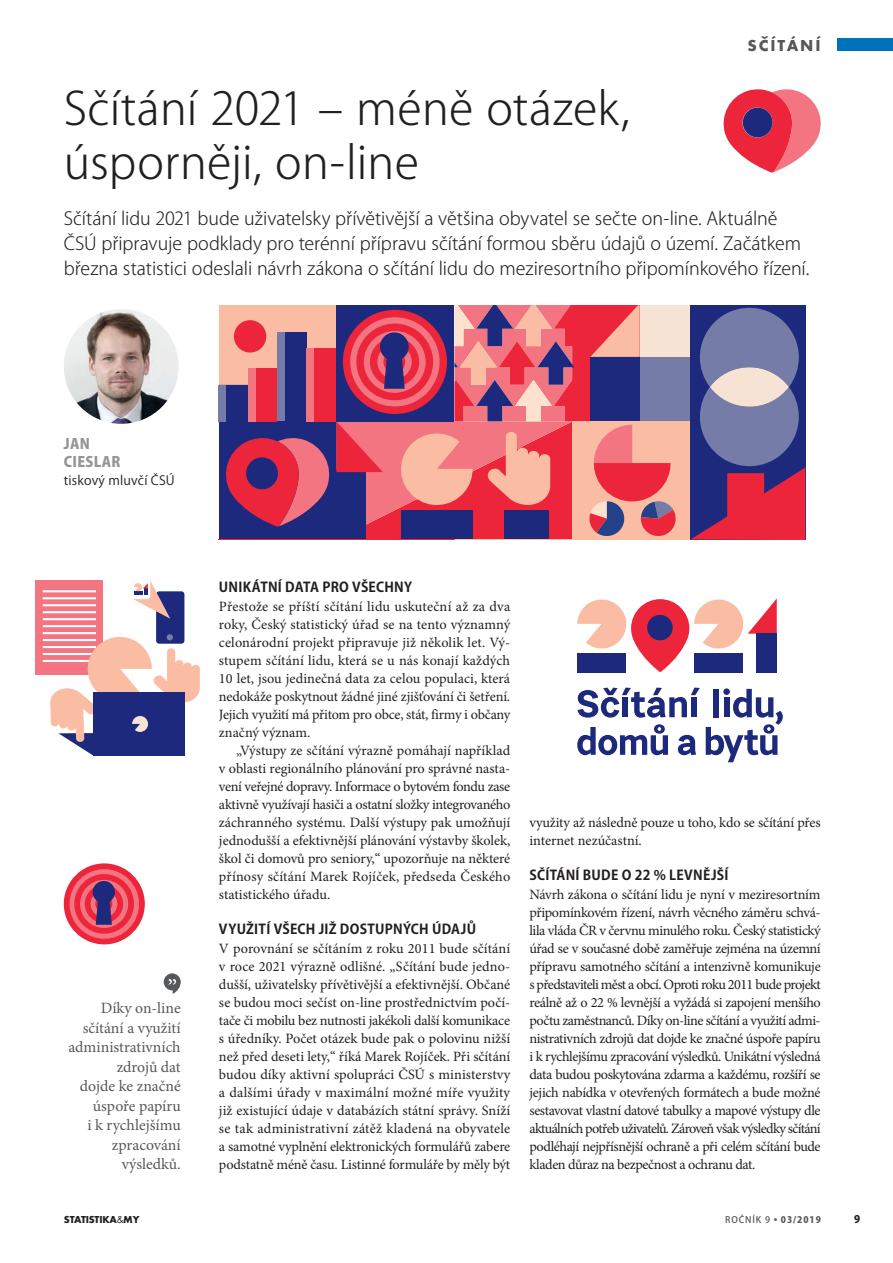
<style>
.page{position:relative;width:893px;height:1263px;background:#fff}
.page>*{position:absolute;margin:0;border:0;box-sizing:border-box;transform-origin:0 0}
.t1{font:300 45px/54px "Koz Go Pr 6 N";letter-spacing:.005em;color:#231f20}
.t2{font:300 18px/24.8px "Koz Go Pr 6 N";letter-spacing:-.005em;color:#231f20}
.t3{font:700 16.5px "Futura TOT";letter-spacing:.115em;color:#57585a}
.t4{font:15.75px/19.5px "Minion Pro";color:#57585a;text-align:right}
.t5{font:14.25px/18px "Minion Pro";letter-spacing:-.015em;color:#231f20;text-align:justify}
.t6{font:800 14.25px/18px "Koz Go Pr 6 N";letter-spacing:.025em;color:#939598}
.t7{font:700 13.5px "Koz Go Pr 6 N";letter-spacing:.015em;color:#231f20}
.t8{font:12.75px "Koz Go Pr 6 N";letter-spacing:.015em;color:#231f20}
.t9{font:10.5px "Futura TOT Bold 6";letter-spacing:-.02em;color:#231f20}
.t10{font:800 10.5px "Koz Go Pr 6 N";color:#231f20}
.t11{font:9px "Koz Go Pr 6 N Heavy 5";letter-spacing:.1em;color:#57585a}
.s1{font-family:"Futura TOT Book 4"}
.s2{font-family:"Koz Go Pr 6 N Medium 4"}
</style>
<div class="page">
<div style="left:838px;top:39px;width:55px;height:12px;background:#0072bc"></div>
<div style="left:572px;top:305px;width:118px;height:116px;background:#ed253a"></div>
<div style="left:640px;top:305px;width:50px;height:52px;background:#f6e3d4"></div>
<svg style="left:590px;top:305px;width:50px;height:52px"></svg>
<div style="left:590px;top:357px;width:53px;height:64px;background:#1d297c"></div>
<div style="left:640px;top:357px;width:50px;height:64px;background:#757ca7"></div>
<hr style="left:454px;top:539px;width:118px;height:1px;background:#fabca2">
<div style="left:572px;top:421px;width:118px;height:118px;background:#fabca2"></div>
<svg style="left:589px;top:425px;width:87px;height:111px"></svg>
<svg style="left:690px;top:308px;width:115px;height:231px;background:#714c80"></svg>
<div style="left:710px;top:367px;width:79px;height:40px;background:#f6e3d4;border-radius:50%"></div>
<svg style="left:219px;top:305px;width:355px;height:234px;background:#b25774"></svg>
<svg style="left:577px;top:598px;width:200px;height:74px"></svg>
<div style="left:577px;top:653px;width:49px;height:20px;background:#1d297c"></div>
<div style="left:694px;top:653px;width:49px;height:20px;background:#1d297c"></div>
<div style="left:647px;top:615px;width:26px;height:25px;background:#1d297c;border-radius:50%"></div>
<svg style="left:577px;top:724px;width:91px;height:31px"></svg>
<svg style="left:678px;top:735px;width:18px;height:20px"></svg>
<div style="left:756px;top:634px;width:21px;height:39px;background:#1d297c"></div>
<svg style="left:706px;top:689px;width:77px;height:73px"></svg>
<div style="left:714px;top:689px;width:5px;height:28px;background:#1d297c"></div>
<div style="left:724px;top:697px;width:5px;height:20px;background:#1d297c"></div>
<svg style="left:577px;top:688px;width:123px;height:30px"></svg>
<svg style="left:164px;top:973px;width:17px;height:21px"></svg>
<img style="left:64px;top:309px;width:115px;height:115px;border-radius:57px">
<svg style="left:723px;top:89px;width:98px;height:84px"></svg>
<div style="left:743px;top:108px;width:29px;height:29px;background:#1d297c;border-radius:50%"></div>
<svg style="left:64px;top:863px;width:81px;height:81px"></svg>
<div style="left:36px;top:580px;width:67px;height:94px;background:#f27581"></div>
<hr style="left:43px;top:660px;width:53px;height:2px;background:#fff">
<hr style="left:43px;top:653px;width:53px;height:2px;background:#fff">
<hr style="left:43px;top:646px;width:53px;height:2px;background:#fff">
<hr style="left:43px;top:639px;width:53px;height:2px;background:#fff">
<hr style="left:43px;top:632px;width:53px;height:2px;background:#fff">
<hr style="left:43px;top:625px;width:53px;height:2px;background:#fff">
<hr style="left:43px;top:618px;width:53px;height:2px;background:#fff">
<hr style="left:43px;top:611px;width:53px;height:2px;background:#fff">
<hr style="left:43px;top:604px;width:53px;height:2px;background:#fff">
<hr style="left:43px;top:597px;width:53px;height:2px;background:#fff">
<hr style="left:43px;top:590px;width:53px;height:2px;background:#fff">
<div style="left:156px;top:591px;width:28px;height:53px;background:#1d297c;border-radius:3px"></div>
<svg style="left:132px;top:581px;width:38px;height:38px"></svg>
<svg style="left:50px;top:634px;width:150px;height:121px"></svg>
<p class="t3" style="left:748px;top:35px;width:74px">SČÍTÁNÍ</p>
<h1 class="t1" style="left:64px;top:83px;width:567px">Sčítání 2021 – méně otázek, úsporněji, on-line</h1>
<p class="t2" style="left:64px;top:207px;width:747px">Sčítání lidu 2021 bude uživatelsky přívětivější a většina obyvatel se sečte on-line. Aktuálně<br>ČSÚ připravuje podklady pro terénní přípravu sčítání formou sběru údajů o území. Začátkem března statistici odeslali návrh zákona o sčítání lidu do meziresortního připomínkového řízení.</p>
<p class="t6" style="left:64px;top:435px;width:58px">JAN<br>CIESLAR</p>
<p class="t8" style="left:64px;top:473px;width:113px">tiskový mluvčí ČSÚ</p>
<p class="t4" style="left:68px;top:999px;width:114px">Díky on-line sčítání a využití administrativních zdrojů dat<br>dojde ke značné úspoře papíru<br>i k rychlejšímu zpracování výsledků.</p>
<p class="t7" style="left:219px;top:579px;width:195px">UNIKÁTNÍ DATA PRO VŠECHNY</p>
<p class="t5" style="left:219px;top:598px;width:293px">Přestože se příští sčítání lidu uskuteční až za dva roky, Český statistický úřad se na tento významný celonárodní projekt připravuje již několik let. Vý&shy;stupem sčítání lidu, která se u nás konají každých 10 let, jsou jedinečná data za celou populaci, která nedokáže poskytnout žádné jiné zjišťování či šetření.<br>Jejich využití má přitom pro obce, stát, firmy i občany značný význam.</p>
<p class="t5" style="left:219px;top:742px;width:293px;text-indent:17px">„Výstupy ze sčítání výrazně pomáhají například v oblasti regionálního plánování pro správné nasta&shy;vení veřejné dopravy. Informace o bytovém fondu zase aktivně využívají hasiči a ostatní složky integrovaného záchranného systému. Další výstupy pak umožňují jednodušší a efektivnější plánování výstavby školek, škol či domovů pro seniory,“ upozorňuje na některé přínosy sčítání Marek Rojíček, předseda Českého statistického úřadu.</p>
<p class="t7" style="left:219px;top:921px;width:259px">VYUŽITÍ VŠECH JIŽ DOSTUPNÝCH ÚDAJŮ</p>
<p class="t5" style="left:219px;top:940px;width:293px">V porovnání se sčítáním z roku 2011 bude sčítání v roce 2021 výrazně odlišné. „Sčítání bude jedno&shy;dušší, uživatelsky přívětivější a efektivnější. Občané se budou moci sečíst on-line prostřednictvím počí&shy;tače či mobilu bez nutnosti jakékoli další komunikace s úředníky. Počet otázek bude pak o polovinu nižší než před deseti lety,“ říká Marek Rojíček. Při sčítání budou díky aktivní spolupráci ČSÚ s ministerstvy a dalšími úřady v maximální možné míře využity již existující údaje v databázích státní správy. Sníží se tak administrativní zátěž kladená na obyvatele a samotné vyplnění elektronických formulářů zabere podstatně méně času. Listinné formuláře by měly být</p>
<p class="t5" style="left:529px;top:814px;width:293px">využity až následně pouze u toho, kdo se sčítání přes internet nezúčastní.</p>
<p class="t7" style="left:529px;top:867px;width:200px">SČÍTÁNÍ BUDE O 22 % LEVNĚJŠÍ</p>
<p class="t5" style="left:529px;top:886px;width:293px">Návrh zákona o sčítání lidu je nyní v meziresortním připomínkovém řízení, návrh věcného záměru schvá&shy;lila vláda ČR v červnu minulého roku. Český statistický úřad se v současné době zaměřuje zejména na územní přípravu samotného sčítání a intenzivně komunikuje s představiteli měst a obcí. Oproti roku 2011 bude projekt reálně až o 22 % levnější a vyžádá si zapojení menšího počtu zaměstnanců. Díky on-line sčítání a využití admi&shy;nistrativních zdrojů dat dojde ke značné úspoře papíru i k rychlejšímu zpracování výsledků. Unikátní výsledná data budou poskytována zdarma a každému, rozšíří se jejich nabídka v otevřených formátech a bude možné sestavovat vlastní datové tabulky a mapové výstupy dle aktuálních potřeb uživatelů. Zároveň však výsledky sčítání podléhají nejpřísnější ochraně a při celém sčítání bude kladen důraz na bezpečnost a ochranu dat.</p>
<p class="t9" style="left:64px;top:1213px;width:77px">STATISTIKA<span class="s1">&amp;</span>MY</p>
<p class="t11" style="left:725px;top:1215px;width:97px"><span class="s2">ROČNÍK 9</span>▪03/2019</p>
<p class="t10" style="left:854px;top:1214px;width:8px">9</p>
</div>
